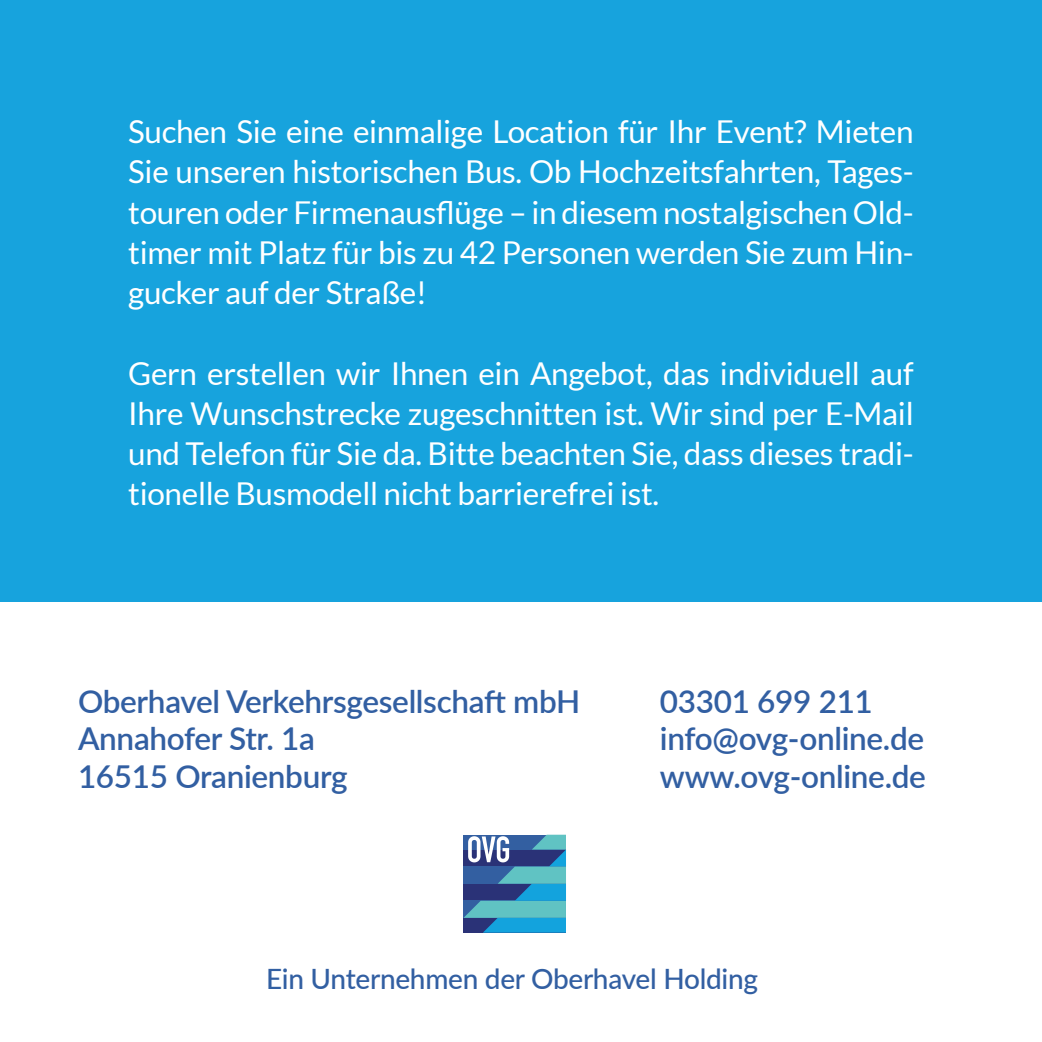
<style>
.page{position:relative;width:1042px;height:1042px;background:#fff}
.page>*{position:absolute;margin:0;border:0;box-sizing:border-box;transform-origin:0 0}
.t1{font:31.5px/40.2px "Lato";letter-spacing:-.01em;color:#fff;text-align:justify}
.t2{font:600 31.5px "Lato";letter-spacing:-.01em;color:#325fa2}
.t3{font:500 28px "Lato";letter-spacing:-.01em;color:#325fa2}
</style>
<div class="page">
<div style="left:0;top:0;width:1042px;height:602px;background:#17a3dd"></div>
<svg style="left:463px;top:835px;width:103px;height:97px;background:#4387b0"></svg>
<p class="t1" style="left:128px;top:111px;width:787px">Suchen Sie eine einmalige Location für Ihr Event? Mieten Sie unseren historischen Bus. Ob Hochzeitsfahrten, Tages&shy;touren oder Firmenausflüge – in diesem nostalgischen Old&shy;timer mit Platz für bis zu 42 Personen werden Sie zum Hin&shy;gucker auf der Straße!</p>
<p class="t1" style="left:128px;top:353px;width:787px">Gern erstellen wir Ihnen ein Angebot, das individuell auf Ihre Wunschstrecke zugeschnitten ist. Wir sind per E-Mail und Telefon für Sie da. Bitte beachten Sie, dass dieses tradi&shy;tionelle Busmodell nicht barrierefrei ist.</p>
<p class="t2" style="left:78px;top:678px;width:504px">Oberhavel Verkehrsgesellschaft mbH</p>
<p class="t2" style="left:78px;top:716px;width:238px">Annahofer Str. 1a</p>
<p class="t2" style="left:78px;top:754px;width:271px">16515 Oranienburg</p>
<p class="t2" style="left:660px;top:678px;width:214px">03301 699 211</p>
<p class="t2" style="left:660px;top:716px;width:266px">info@ovg-online.de</p>
<p class="t2" style="left:660px;top:754px;width:267px">www.ovg-online.de</p>
<p class="t3" style="left:266px;top:958px;width:493px">Ein Unternehmen der Oberhavel Holding</p>
</div>
